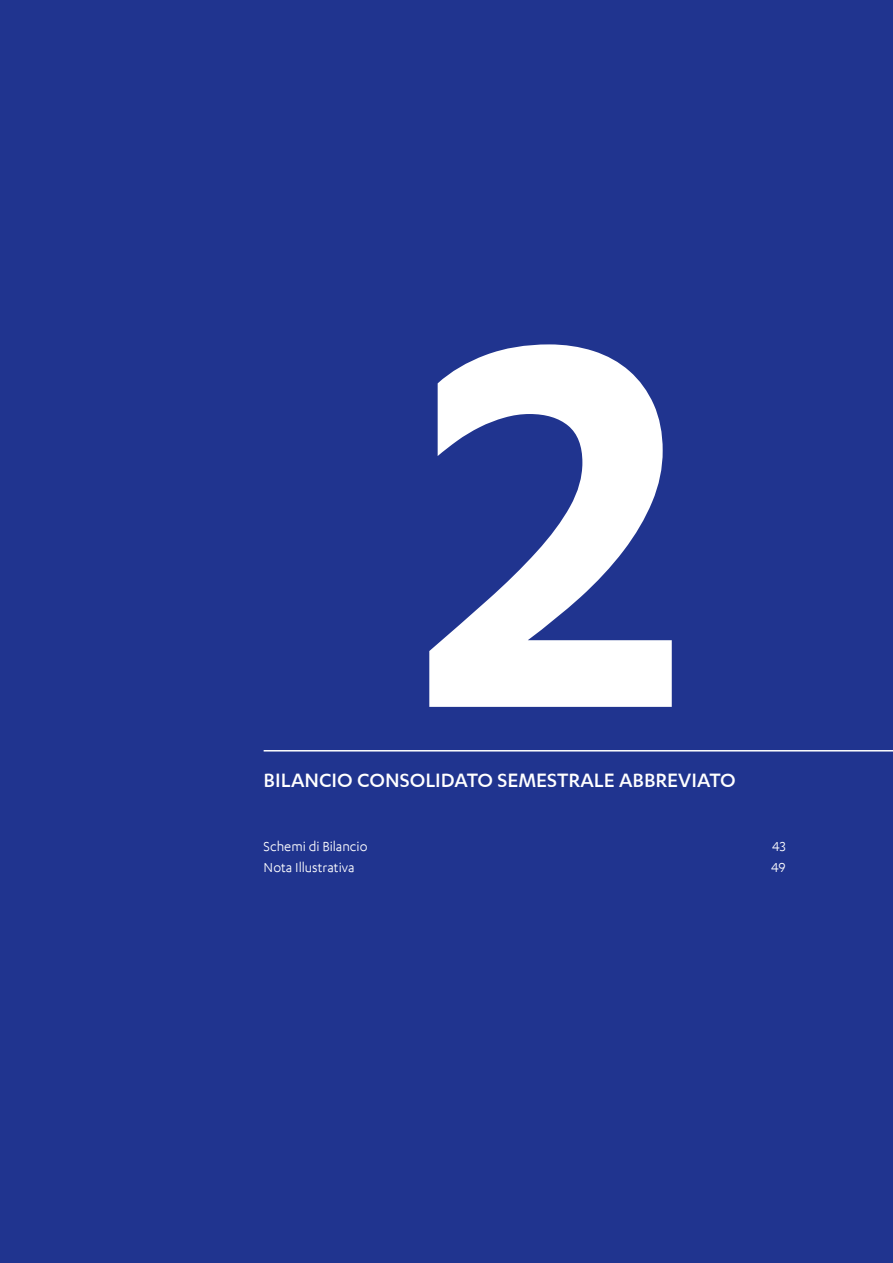
<style>
.page{position:relative;width:893px;height:1263px;background:#20348f}
.page>*{position:absolute;margin:0;border:0;box-sizing:border-box;transform-origin:0 0}
.t1{font:600 600px "Karbon App";color:#fff}
.t2{font:500 22.5px "Karbon App";color:#fff}
.t3{font:15px "Karbon App";color:#fff}
</style>
<div class="page">
<hr style="left:264px;top:750px;width:629px;height:1px;background:#fff">
<h1 class="t1" style="left:422px;top:186px;width:268px">2</h1>
<p class="t2" style="left:264px;top:768px;width:474px">BILANCIO CONSOLIDATO SEMESTRALE ABBREVIATO</p>
<p class="t3" style="left:264px;top:838px;width:105px">Schemi di Bilancio</p>
<p class="t3" style="left:772px;top:838px;width:15px">43</p>
<p class="t3" style="left:264px;top:859px;width:92px">Nota Illustrativa</p>
<p class="t3" style="left:771px;top:859px;width:16px">49</p>
</div>
